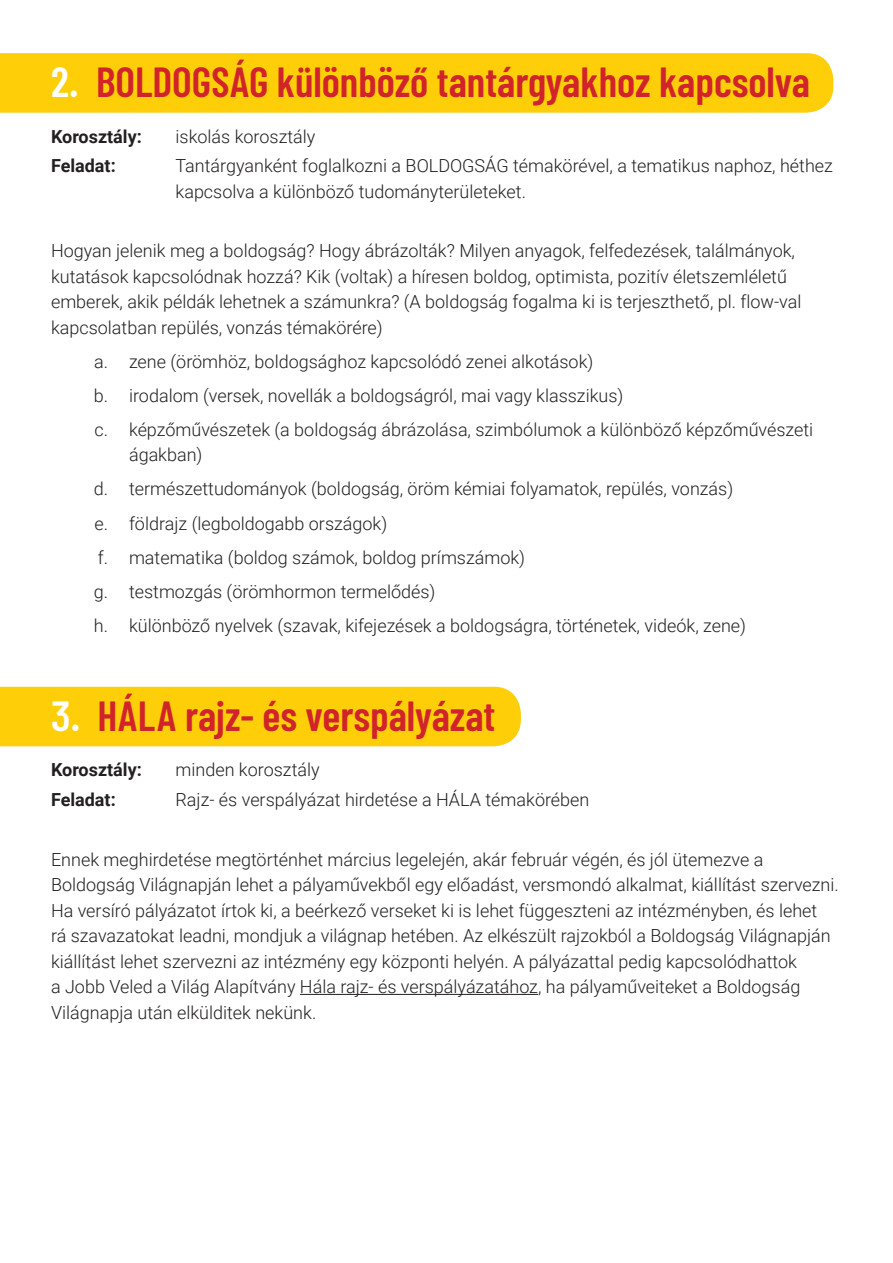
<style>
.page{position:relative;width:893px;height:1263px;background:#fff}
.page>*{position:absolute;margin:0;border:0;box-sizing:border-box;transform-origin:0 0}
.t1{font:600 42px "Barlow Condensed";color:#d1232a}
.Bekezdésstílus_5{font:300 18px/25.5px "Roboto";color:#231f20}
.Bekezdésstílus_5-2{font:700 18px "Roboto";color:#231f20}
.s1{color:#fff}
</style>
<div class="page">
<div style="left:0;top:53px;width:833px;height:60px;background:#fece08"></div>
<div style="left:0;top:687px;width:521px;height:59px;background:#fece08"></div>
<hr style="left:300px;top:994px;width:238px;height:1px;background:#231f20">
<p class="t1" style="left:51px;top:56px;width:761px"><span class="s1">2.</span> BOLDOGSÁG különböző tantárgyakhoz kapcsolva</p>
<p class="Bekezdésstílus_5-2" style="left:51px;top:124px;width:92px">Korosztály:</p>
<p class="Bekezdésstílus_5" style="left:176px;top:123px;width:141px">iskolás korosztály</p>
<p class="Bekezdésstílus_5-2" style="left:51px;top:153px;width:66px">Feladat:</p>
<p class="Bekezdésstílus_5" style="left:176px;top:153px;width:659px">Tantárgyanként foglalkozni a BOLDOGSÁG témakörével, a tematikus naphoz, héthez kapcsolva a különböző tudományterületeket.</p>
<p class="Bekezdésstílus_5" style="left:51px;top:238px;width:752px">Hogyan jelenik meg a boldogság? Hogy ábrázolták? Milyen anyagok, felfedezések, találmányok, kutatások kapcsolódnak hozzá? Kik (voltak) a híresen boldog, optimista, pozitív életszemléletű emberek, akik példák lehetnek a számunkra? (A boldogság fogalma ki is terjeszthető, pl. flow-val kapcsolatban repülés, vonzás témakörére)</p>
<p class="Bekezdésstílus_5" style="left:94px;top:348px;width:501px">a. zene (örömhöz, boldogsághoz kapcsolódó zenei alkotások)</p>
<p class="Bekezdésstílus_5" style="left:94px;top:382px;width:531px">b. irodalom (versek, novellák a boldogságról, mai vagy klasszikus)</p>
<p class="Bekezdésstílus_5" style="left:129px;top:416px;width:686px;text-indent:-35px">c. képzőművészetek (a boldogság ábrázolása, szimbólumok a különböző képzőművészeti ágakban)</p>
<p class="Bekezdésstílus_5" style="left:94px;top:476px;width:641px">d. természettudományok (boldogság, öröm kémiai folyamatok, repülés, vonzás)</p>
<p class="Bekezdésstílus_5" style="left:94px;top:510px;width:294px">e. földrajz (legboldogabb országok)</p>
<p class="Bekezdésstílus_5" style="left:98px;top:544px;width:429px">f. matematika (boldog számok, boldog prímszámok)</p>
<p class="Bekezdésstílus_5" style="left:94px;top:578px;width:343px">g. testmozgás (örömhormon termelődés)</p>
<p class="Bekezdésstílus_5" style="left:94px;top:612px;width:654px">h. különböző nyelvek (szavak, kifejezések a boldogságra, történetek, videók, zene)</p>
<p class="t1" style="left:51px;top:689px;width:446px"><span class="s1">3.</span> HÁLA rajz- és verspályázat</p>
<p class="Bekezdésstílus_5-2" style="left:51px;top:757px;width:92px">Korosztály:</p>
<p class="Bekezdésstílus_5" style="left:176px;top:756px;width:146px">minden korosztály</p>
<p class="Bekezdésstílus_5-2" style="left:51px;top:787px;width:66px">Feladat:</p>
<p class="Bekezdésstílus_5" style="left:176px;top:786px;width:415px">Rajz- és verspályázat hirdetése a HÁLA témakörében</p>
<p class="Bekezdésstílus_5" style="left:51px;top:846px;width:789px">Ennek meghirdetése megtörténhet március legelején, akár február végén, és jól ütemezve a Boldogság Világnapján lehet a pályaművekből egy előadást, versmondó alkalmat, kiállítást szervezni.<br>Ha versíró pályázatot írtok ki, a beérkező verseket ki is lehet függeszteni az intézményben, és lehet<br>rá szavazatokat leadni, mondjuk a világnap hetében. Az elkészült rajzokból a Boldogság Világnapján kiállítást lehet szervezni az intézmény egy központi helyén. A pályázattal pedig kapcsolódhattok<br>a Jobb Veled a Világ Alapítvány Hála rajz- és verspályázatához, ha pályaműveiteket a Boldogság Világnapja után elkülditek nekünk.</p>
</div>
